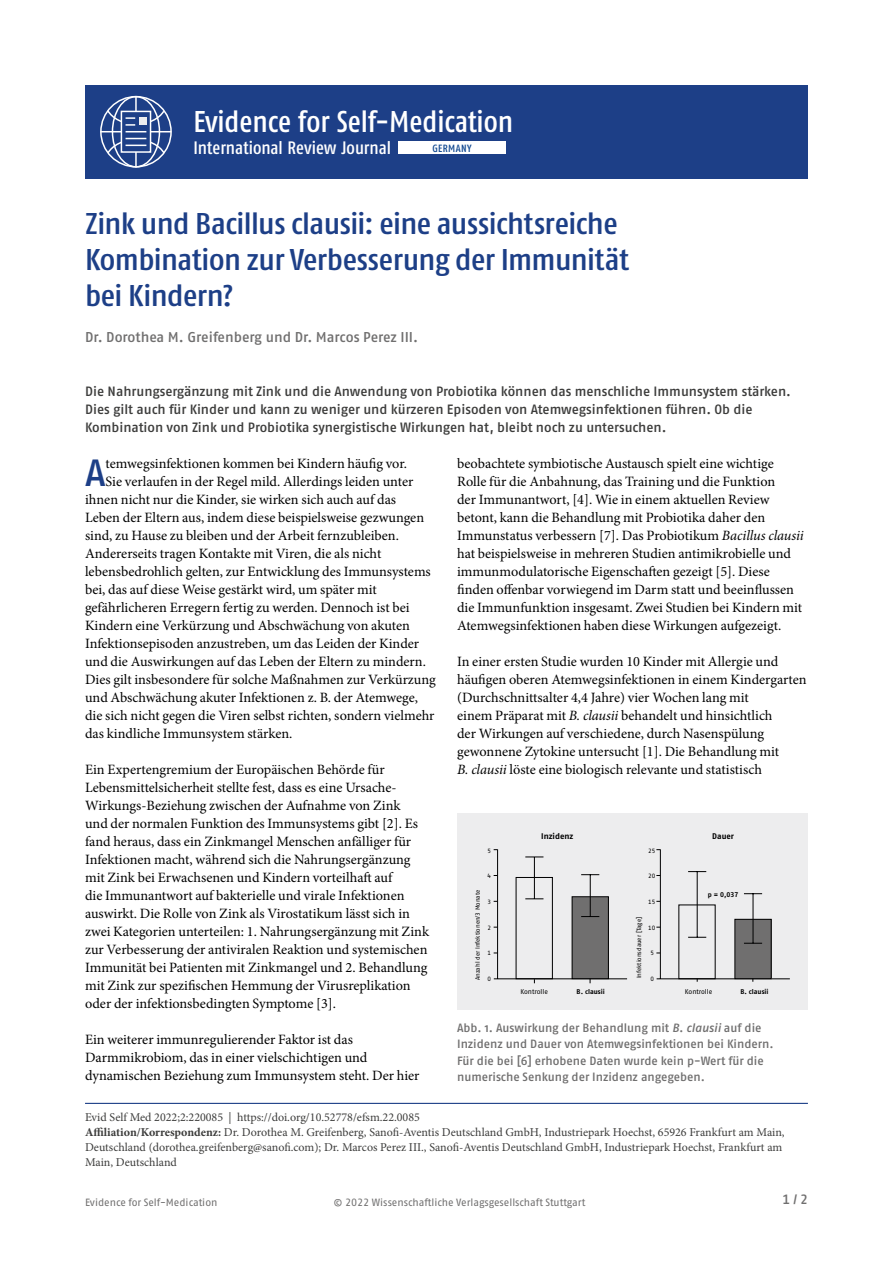
<style>
.page{position:relative;width:893px;height:1263px;background:#fff}
.page>*{position:absolute;margin:0;border:0;box-sizing:border-box;transform-origin:0 0}
.t1{font:500 37.8px "Fago Pro";color:#1d3f87}
.t2{font:500 condensed 30px/36px "Fago Pro";letter-spacing:-.015em;color:#1d3f87;scale:1.1 1}
.t3{font:500 condensed 30px "Fago Pro";color:#fff}
.t4{font:500 condensed 18px "Fago Pro";color:#fff}
.t5{font:14.25px/18px "Minion Pro";color:#000}
.t6{font:500 14.25px "Fago Pro";color:#706f6f}
.t7{font:500 13.5px/18px "Fago Pro";letter-spacing:-.005em;color:#3c3c3b}
.t8{font:500 13.5px "Fago Pro";color:#706f6f}
.t9{font:12px/15px "Minion Pro";color:#3c3c3b}
.t10{font:500 12px/16.5px "Fago Pro";letter-spacing:-.005em;color:#706f6f}
.t11{font:10.5px "Fago Pro";letter-spacing:-.005em;color:#706f6f}
.t12{font:500 condensed 10.5px "Fago Pro";letter-spacing:.03em;color:#0e468f}
.t13{font:8.25px "Fago Pro";color:#000}
.t14{font:700 8.25px "Fago Pro";color:#000}
.t15{font:700 6.9px "Fago Pro";color:#000}
.t16{font:6.9px "Fago Pro";letter-spacing:-.005em;color:#000}
.t17{font:6.15px "Fago Pro";color:#000}
.s1{font-style:italic}
.s2{font-weight:700}
</style>
<div class="page">
<hr style="left:85px;top:1103px;width:723px;height:1px;background:#1d3f87">
<div style="left:457px;top:813px;width:351px;height:196px;background:#ededee"></div>
<hr style="left:497px;top:849px;width:1px;height:130px;background:#000">
<hr style="left:494px;top:978px;width:133px;height:1px;background:#000">
<div style="left:516px;top:877px;width:37px;height:102px;border:1px solid #000"></div>
<div style="left:572px;top:897px;width:36px;height:82px;background:#706f6f"></div>
<div style="left:572px;top:896px;width:37px;height:83px;border:1px solid #000"></div>
<svg style="left:525px;top:857px;width:18px;height:1px"></svg>
<svg style="left:581px;top:874px;width:18px;height:1px"></svg>
<svg style="left:525px;top:898px;width:18px;height:1px"></svg>
<svg style="left:581px;top:916px;width:18px;height:1px"></svg>
<hr style="left:534px;top:857px;width:1px;height:42px;background:#000">
<hr style="left:590px;top:875px;width:1px;height:41px;background:#000">
<hr style="left:660px;top:849px;width:1px;height:130px;background:#000">
<hr style="left:657px;top:978px;width:133px;height:1px;background:#000">
<div style="left:735px;top:919px;width:36px;height:60px;background:#706f6f"></div>
<div style="left:735px;top:919px;width:36px;height:60px;border:1px solid #000"></div>
<svg style="left:688px;top:871px;width:18px;height:1px"></svg>
<svg style="left:744px;top:893px;width:18px;height:1px"></svg>
<svg style="left:688px;top:937px;width:18px;height:1px"></svg>
<svg style="left:744px;top:943px;width:18px;height:1px"></svg>
<hr style="left:697px;top:871px;width:1px;height:66px;background:#000">
<hr style="left:753px;top:893px;width:1px;height:50px;background:#000">
<div style="left:85px;top:85px;width:723px;height:94px;background:#1d3f87"></div>
<div style="left:100px;top:96px;width:72px;height:72px;border:2px solid #fff;border-radius:50%"></div>
<div style="left:112px;top:96px;width:48px;height:72px;border:2px solid #fff;border-radius:50%"></div>
<hr style="left:100px;top:131px;width:71px;height:1px;background:#fff">
<hr style="left:135px;top:96px;width:2px;height:72px;background:#fff">
<svg style="left:121px;top:132px;width:30px;height:6px"></svg>
<svg style="left:106px;top:138px;width:60px;height:17px"></svg>
<svg style="left:106px;top:109px;width:60px;height:23px"></svg>
<div style="left:398px;top:141px;width:107px;height:13px;background:#fff"></div>
<h2 class="t3" style="left:193px;top:103px;width:321px">Evidence for Self-Medication</h2>
<p class="t4" style="left:193px;top:137px;width:199px">International Review Journal</p>
<p class="t12" style="left:432px;top:142px;width:40px">GERMANY</p>
<p class="t4" style="left:347px;top:137px;width:10px">o</p>
<h2 class="t2" style="left:85px;top:206px;width:496px">Zink und Bacillus clausii: eine aussichtsreiche<br>Kombination zur Verbesserung der Immunität bei Kindern?</h2>
<p class="t6" style="left:85px;top:328px;width:335px">Dr. Dorothea M. Greifenberg und Dr. Marcos Perez III.</p>
<p class="t7" style="left:85px;top:382px;width:707px">Die Nahrungsergänzung mit Zink und die Anwendung von Probiotika können das menschliche Immunsystem stärken.<br>Dies gilt auch für Kinder und kann zu weniger und kürzeren Episoden von Atemwegsinfektionen führen. Ob die<br>Kombination von Zink und Probiotika synergistische Wirkungen hat, bleibt noch zu untersuchen.</p>
<h1 class="t1" style="left:85px;top:450px;width:22px">A</h1>
<p class="t5" style="left:106px;top:455px;width:303px">temwegsinfektionen kommen bei Kindern häufig vor.</p>
<p class="t5" style="left:457px;top:454px;width:348px">beobachtete symbiotische Austausch spielt eine wichtige Rolle für die Anbahnung, das Training und die Funktion<br>der Immunantwort, [4]. Wie in einem aktuellen Review betont, kann die Behandlung mit Probiotika daher den Immunstatus verbessern [7]. Das Probiotikum <span class="s1">Bacillus clausii </span>hat beispielsweise in mehreren Studien antimikrobielle und immunmodulatorische Eigenschaften gezeigt [5]. Diese finden offenbar vorwiegend im Darm statt und beeinflussen die Immunfunktion insgesamt. Zwei Studien bei Kindern mit Atemwegsinfektionen haben diese Wirkungen aufgezeigt.</p>
<p class="t5" style="left:457px;top:652px;width:351px">In einer ersten Studie wurden 10 Kinder mit Allergie und häufigen oberen Atemwegsinfektionen in einem Kindergarten (Durchschnittsalter 4,4 Jahre) vier Wochen lang mit<br>einem Präparat mit <span class="s1">B. clausii</span> behandelt und hinsichtlich<br>der Wirkungen auf verschiedene, durch Nasenspülung gewonnene Zytokine untersucht [1]. Die Behandlung mit<br><span class="s1">B. clausii</span> löste eine biologisch relevante und statistisch</p>
<p class="t5" style="left:106px;top:473px;width:309px">Sie verlaufen in der Regel mild. Allerdings leiden unter</p>
<p class="t5" style="left:85px;top:491px;width:313px">ihnen nicht nur die Kinder, sie wirken sich auch auf das</p>
<p class="t5" style="left:85px;top:509px;width:341px">Leben der Eltern aus, indem diese beispielsweise gezwungen</p>
<p class="t5" style="left:85px;top:527px;width:315px">sind, zu Hause zu bleiben und der Arbeit fernzubleiben.</p>
<p class="t5" style="left:85px;top:545px;width:298px">Andererseits tragen Kontakte mit Viren, die als nicht</p>
<p class="t5" style="left:85px;top:563px;width:347px">lebensbedrohlich gelten, zur Entwicklung des Immunsystems</p>
<p class="t5" style="left:85px;top:581px;width:293px">bei, das auf diese Weise gestärkt wird, um später mit</p>
<p class="t5" style="left:85px;top:599px;width:326px">gefährlicheren Erregern fertig zu werden. Dennoch ist bei</p>
<p class="t5" style="left:85px;top:616px;width:326px">Kindern eine Verkürzung und Abschwächung von akuten</p>
<p class="t5" style="left:85px;top:634px;width:336px">Infektionsepisoden anzustreben, um das Leiden der Kinder</p>
<p class="t5" style="left:85px;top:652px;width:342px">und die Auswirkungen auf das Leben der Eltern zu mindern.</p>
<p class="t5" style="left:85px;top:670px;width:352px">Dies gilt insbesondere für solche Maßnahmen zur Verkürzung</p>
<p class="t5" style="left:85px;top:688px;width:334px">und Abschwächung akuter Infektionen z. B. der Atemwege,</p>
<p class="t5" style="left:85px;top:706px;width:351px">die sich nicht gegen die Viren selbst richten, sondern vielmehr</p>
<p class="t5" style="left:85px;top:724px;width:209px">das kindliche Immunsystem stärken.</p>
<p class="t5" style="left:85px;top:760px;width:346px">Ein Expertengremium der Europäischen Behörde für Lebensmittelsicherheit stellte fest, dass es eine Ursache-Wirkungs-Beziehung zwischen der Aufnahme von Zink<br>und der normalen Funktion des Immunsystems gibt [2]. Es fand heraus, dass ein Zinkmangel Menschen anfälliger für Infektionen macht, während sich die Nahrungsergänzung mit Zink bei Erwachsenen und Kindern vorteilhaft auf<br>die Immunantwort auf bakterielle und virale Infektionen auswirkt. Die Rolle von Zink als Virostatikum lässt sich in zwei Kategorien unterteilen: 1. Nahrungsergänzung mit Zink zur Verbesserung der antiviralen Reaktion und systemischen Immunität bei Patienten mit Zinkmangel und 2. Behandlung mit Zink zur spezifischen Hemmung der Virusreplikation oder der infektionsbedingten Symptome [3].</p>
<p class="t5" style="left:85px;top:1030px;width:336px">Ein weiterer immunregulierender Faktor ist das<br>Darmmikrobiom, das in einer vielschichtigen und dynamischen Beziehung zum Immunsystem steht. Der hier</p>
<p class="t14" style="left:541px;top:831px;width:33px">Inzidenz</p>
<p class="t14" style="left:712px;top:831px;width:23px">Dauer</p>
<p class="t17" style="left:488px;top:847px;width:5px">5</p>
<p class="t17" style="left:648px;top:847px;width:9px">25</p>
<p class="t17" style="left:488px;top:873px;width:5px">4</p>
<p class="t17" style="left:648px;top:873px;width:9px">20</p>
<p class="t17" style="left:474px;top:980px;width:92px;rotate:-90deg">Anzahl der Infektionen/3 Monate</p>
<p class="t15" style="left:708px;top:890px;width:32px">p = 0,037</p>
<p class="t17" style="left:488px;top:898px;width:5px">3</p>
<p class="t17" style="left:648px;top:898px;width:9px">15</p>
<p class="t17" style="left:635px;top:978px;width:63px;rotate:-90deg">Infektionsdauer [Tage]</p>
<p class="t17" style="left:488px;top:924px;width:5px">2</p>
<p class="t17" style="left:648px;top:924px;width:9px">10</p>
<p class="t17" style="left:488px;top:949px;width:5px">1</p>
<p class="t17" style="left:651px;top:949px;width:5px">5</p>
<p class="t17" style="left:488px;top:975px;width:5px">0</p>
<p class="t17" style="left:651px;top:975px;width:5px">0</p>
<p class="t16" style="left:520px;top:988px;width:29px">Kontrolle</p>
<p class="t15" style="left:577px;top:988px;width:30px">B. clausii</p>
<p class="t16" style="left:685px;top:988px;width:29px">Kontrolle</p>
<p class="t15" style="left:740px;top:988px;width:30px">B. clausii</p>
<p class="t10" style="left:457px;top:1019px;width:318px">Abb. 1. Auswirkung der Behandlung mit <span class="s1">B. clausii</span> auf die Inzidenz und Dauer von Atemwegsinfektionen bei Kindern.<br>Für die bei [6] erhobene Daten wurde kein p-Wert für die numerische Senkung der Inzidenz angegeben.</p>
<p class="t13" style="left:482px;top:1023px;width:303px"><span class="s2">Abb. 1.</span> Auswirkung der Behandlung mit <span class="s1">B. clausii</span> auf die Inzidenz und Dauer von</p>
<p class="t13" style="left:521px;top:1043px;width:226px">p-Wert für die numerische Senkung der Inzidenz angegeben.</p>
<p class="t9" style="left:85px;top:1110px;width:701px">Evid Self Med 2022;2:220085 | https://doi.org/10.52778/efsm.22.0085<br><span class="s2">Affiliation/Korrespondenz:</span> Dr. Dorothea M. Greifenberg, Sanofi-Aventis Deutschland GmbH, Industriepark Hoechst, 65926 Frankfurt am Main, Deutschland (dorothea.greifenberg@sanofi.com); Dr. Marcos Perez III., Sanofi-Aventis Deutschland GmbH, Industriepark Hoechst, Frankfurt am Main, Deutschland</p>
<p class="t11" style="left:85px;top:1196px;width:134px">Evidence for Self-Medication</p>
<p class="t11" style="left:334px;top:1196px;width:253px">© 2022 Wissenschaftliche Verlagsgesellschaft Stuttgart</p>
<p class="t8" style="left:782px;top:1191px;width:27px">1 / 2</p>
</div>
